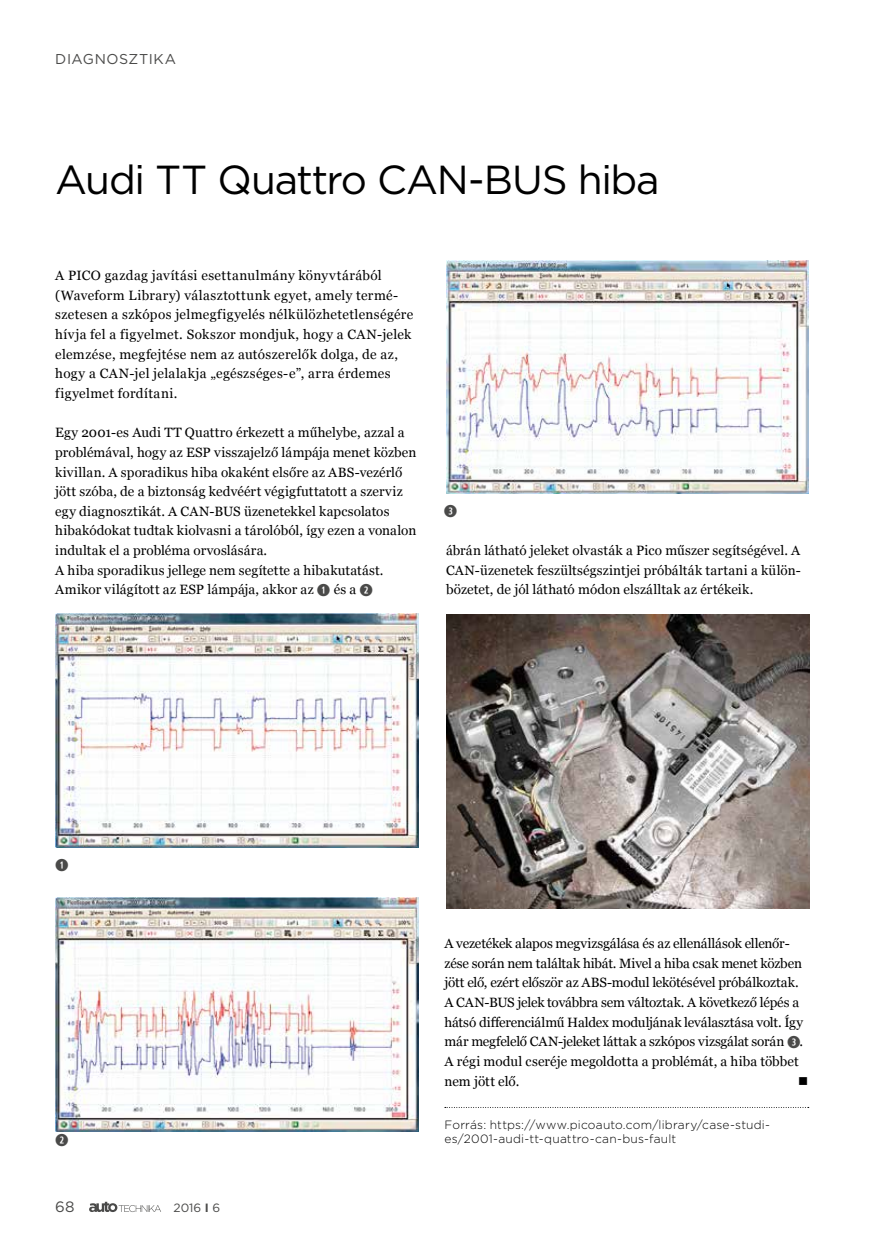
<style>
.page{position:relative;width:872px;height:1246px;background:#fff}
.page>*{position:absolute;margin:0;border:0;box-sizing:border-box;transform-origin:0 0}
.t1{font:40.5px "Gotham";letter-spacing:-.03em;color:#000}
.t2{font:16.5px "Combi Numerals Ltd";color:#4a4a49}
.t3{font:15px "Gotham";color:#4a4a49}
.t4{font:14.25px "Gotham";letter-spacing:.04em;color:#4a4a49}
.t5{font:13.5px/19.6px "Georgia";letter-spacing:.01em;color:#000}
.t6{font:13.5px/19.6px "Georgia";letter-spacing:-.01em;color:#000}
.t7{font:13.5px/19.6px "Georgia";letter-spacing:.03em;color:#000}
.t8{font:13.5px "Wingdings";color:#000}
.t9{font:300 12px/14.4px "Gotham";letter-spacing:.015em;color:#000}
.t10{font:12px "Gotham";color:#4a4a49}
.s1{font-family:"Combi Numerals Ltd";font-size:16.5px;color:#4a4a49}
.s2{font-weight:700}
</style>
<div class="page">
<svg style="left:89px;top:1202px;width:72px;height:10px"></svg>
<img style="left:55px;top:897px;width:364px;height:234px">
<img style="left:446px;top:260px;width:362px;height:234px">
<img style="left:55px;top:613px;width:364px;height:234px">
<img style="left:446px;top:614px;width:363px;height:294px">
<svg style="left:445px;top:1107px;width:363px;height:1px"></svg>
<p class="t4" style="left:55px;top:50px;width:122px">DIAGNOSZTIKA</p>
<h1 class="t1" style="left:55px;top:154px;width:606px">Audi TT Quattro CAN-BUS hiba</h1>
<p class="t7" style="left:55px;top:265px;width:359px">A PICO gazdag javítási esettanulmány könyvtárából (Waveform Library) választottunk egyet, amely termé&shy;szetesen a szkópos jelmegfigyelés nélkülözhetetlenségére hívja fel a figyelmet. Sokszor mondjuk, hogy a CAN-jelek elemzése, megfejtése nem az autószerelők dolga, de az, hogy a CAN-jel jelalakja „egészséges-e”, arra érdemes figyelmet fordítani.</p>
<p class="t5" style="left:55px;top:422px;width:363px">Egy 2001-es Audi TT Quattro érkezett a műhelybe, azzal a problémával, hogy az ESP visszajelző lámpája menet közben kivillan. A sporadikus hiba okaként elsőre az ABS-vezérlő jött szóba, de a biztonság kedvéért végigfuttatott a szerviz egy diagnosztikát. A CAN-BUS üzenetekkel kapcsolatos hibakódokat tudtak kiolvasni a tárolóból, így ezen a vonalon indultak el a probléma orvoslására.<br>A hiba sporadikus jellege nem segítette a hibakutatást.<br>Amikor világított az ESP lámpája, akkor az <span class="s1">➊</span> és a <span class="s1">➋</span></p>
<p class="t2" style="left:444px;top:502px;width:15px">➌</p>
<p class="t5" style="left:446px;top:540px;width:356px;text-align:justify">ábrán látható jeleket olvasták a Pico műszer segítségével. A CAN-üzenetek feszültségszintjei próbálták tartani a külön&shy;bözetet, de jól látható módon elszálltak az értékeik.</p>
<p class="t2" style="left:55px;top:856px;width:15px">➊</p>
<p class="t2" style="left:55px;top:1131px;width:15px">➋</p>
<p class="t3" style="left:55px;top:1197px;width:21px">68</p>
<p class="t10" style="left:173px;top:1200px;width:48px">2016 <span class="s2">I</span> 6</p>
<p class="t6" style="left:444px;top:933px;width:360px">A vezetékek alapos megvizsgálása és az ellenállások ellenőr&shy;zése során nem találtak hibát. Mivel a hiba csak menet közben jött elő, ezért először az ABS-modul lekötésével próbálkoztak.<br>A CAN-BUS jelek továbbra sem változtak. A következő lépés a hátsó differenciálmű Haldex moduljának leválasztása volt. Így már megfelelő CAN-jeleket láttak a szkópos vizsgálat során <span class="s1">➌</span>.<br>A régi modul cseréje megoldotta a problémát, a hiba többet nem jött elő.</p>
<p class="t8" style="left:798px;top:1073px;width:12px">■</p>
<p class="t9" style="left:444px;top:1117px;width:327px">Forrás: https://www.picoauto.com/library/case-studi&shy;es/2001-audi-tt-quattro-can-bus-fault</p>
</div>
